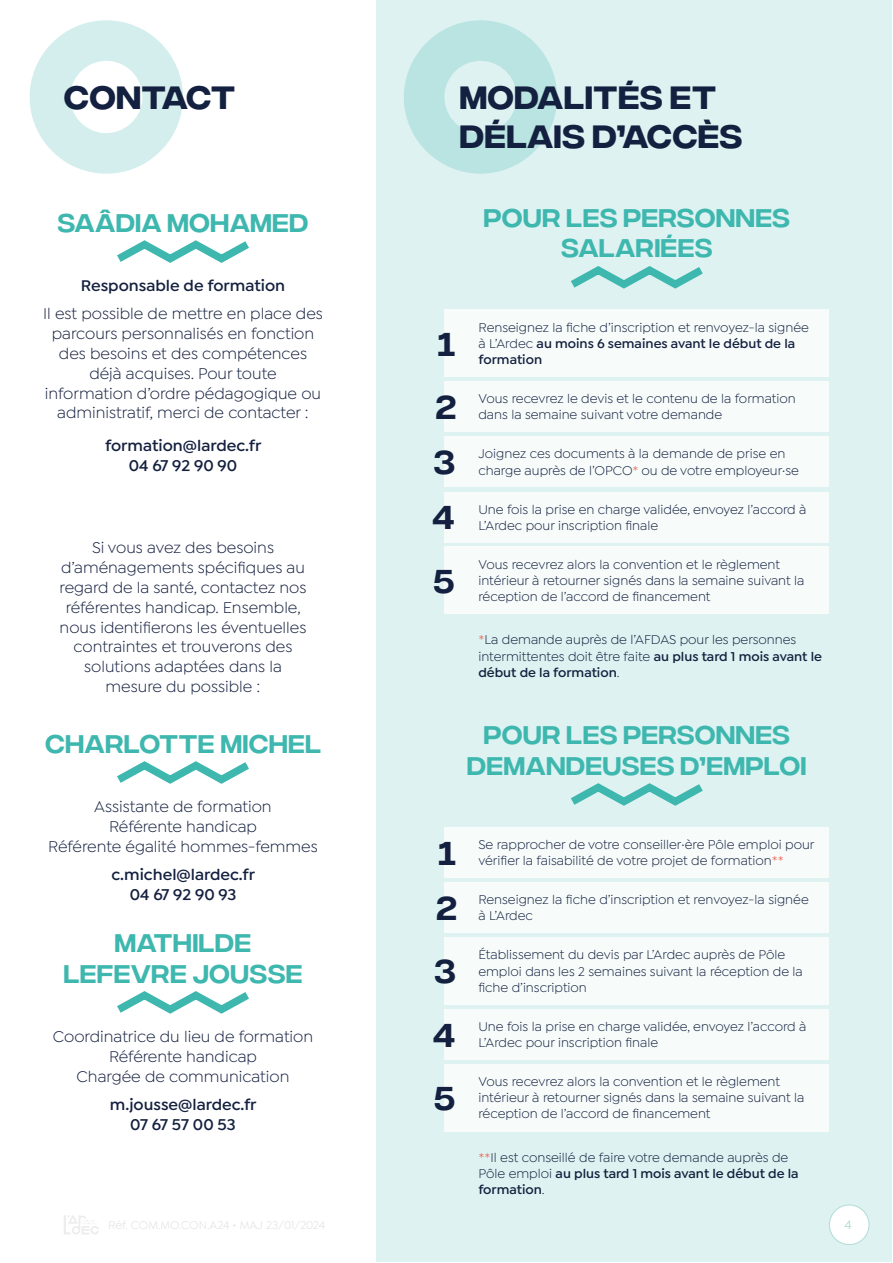
<style>
.page{position:relative;width:893px;height:1263px;background:#fff}
.page>*{position:absolute;margin:0;border:0;box-sizing:border-box;transform-origin:0 0}
.t1{font:33px "Integral CF";color:#14203f}
.t2{font:500 32.25px/38.7px "Integral CF";letter-spacing:.01em;color:#14203f}
.t3{font:25.5px/30.6px "Integral CF";letter-spacing:.01em;color:#3eb7af;text-align:center}
.t4{font:16.5px/19.8px "Isidora Sans";color:#14203f;text-align:center}
.t5{font:600 16.5px/19.8px "Isidora Sans";color:#14203f;text-align:center}
.t6{font:13.5px/16.2px "Isidora Sans";color:#14203f}
.t7{font:600 13.5px "Isidora Sans";color:#14203f}
.t8{font:500 13.5px "Isidora Sans";color:#afdcd5}
.t9{font:12px "Isidora Sans";letter-spacing:-.005em;color:#dfdde3}
.s1{font-weight:600}
.s2{color:#ee6758}
</style>
<div class="page">
<div style="left:376px;top:1px;width:516px;height:1261px;background:#def2f1"></div>
<svg style="left:64px;top:1215px;width:35px;height:19px"></svg>
<div style="left:829px;top:1205px;width:40px;height:39px;background:#fff;border-radius:50%"></div>
<div style="left:829px;top:1205px;width:40px;height:40px;border:1px solid #afdcd5;border-radius:50%"></div>
<svg style="left:29px;top:20px;width:154px;height:154px"></svg>
<svg style="left:404px;top:20px;width:153px;height:154px"></svg>
<svg style="left:571px;top:266px;width:132px;height:23px"></svg>
<div style="left:445px;top:310px;width:384px;height:67px;background:#f7fcfb"></div>
<div style="left:444px;top:547px;width:385px;height:67px;background:#f7fcfb"></div>
<div style="left:444px;top:381px;width:385px;height:51px;background:#f7fcfb"></div>
<div style="left:444px;top:436px;width:385px;height:51px;background:#f7fcfb"></div>
<div style="left:444px;top:492px;width:385px;height:50px;background:#f7fcfb"></div>
<svg style="left:571px;top:783px;width:132px;height:23px"></svg>
<div style="left:444px;top:827px;width:385px;height:51px;background:#f7fcfb"></div>
<div style="left:444px;top:1064px;width:385px;height:67px;background:#f7fcfb"></div>
<div style="left:444px;top:882px;width:385px;height:51px;background:#f7fcfb"></div>
<div style="left:444px;top:937px;width:385px;height:67px;background:#f7fcfb"></div>
<div style="left:444px;top:1009px;width:385px;height:51px;background:#f7fcfb"></div>
<svg style="left:117px;top:240px;width:132px;height:23px"></svg>
<svg style="left:117px;top:761px;width:132px;height:23px"></svg>
<svg style="left:117px;top:991px;width:132px;height:23px"></svg>
<h2 class="t2" style="left:64px;top:81px;width:173px">CONTACT</h2>
<h2 class="t2" style="left:459px;top:81px;width:285px">MODALITÉS ET<br>DÉLAIS D’ACCÈS</h2>
<h3 class="t3" style="left:57px;top:209px;width:253px">SAÂDIA MOHAMED</h3>
<p class="t5" style="left:81px;top:276px;width:206px">Responsable de formation</p>
<p class="t4" style="left:43px;top:304px;width:281px">Il est possible de mettre en place des parcours personnalisés en fonction des besoins et des compétences déjà acquises. Pour toute<br>information d’ordre pédagogique ou administratif, merci de contacter :</p>
<p class="t5" style="left:105px;top:436px;width:158px">formation@lardec.fr<br>04 67 92 90 90</p>
<p class="t4" style="left:60px;top:538px;width:248px">Si vous avez des besoins d’aménagements spécifiques au regard de la santé, contactez nos référentes handicap. Ensemble, nous identifierons les éventuelles contraintes et trouverons des solutions adaptées dans la mesure du possible :</p>
<h3 class="t3" style="left:45px;top:730px;width:277px">CHARLOTTE MICHEL</h3>
<p class="t4" style="left:48px;top:797px;width:271px">Assistante de formation<br>Référente handicap<br>Référente égalité hommes-femmes</p>
<p class="t5" style="left:111px;top:864px;width:145px">c.michel@lardec.fr<br>04 67 92 90 93</p>
<h3 class="t3" style="left:63px;top:930px;width:241px">MATHILDE<br>LEFEVRE JOUSSE</h3>
<p class="t4" style="left:53px;top:1026px;width:262px">Coordinatrice du lieu de formation<br>Référente handicap<br>Chargée de communication</p>
<p class="t5" style="left:110px;top:1094px;width:148px">m.jousse@lardec.fr<br>07 67 57 00 53</p>
<h3 class="t3" style="left:483px;top:205px;width:308px">POUR LES PERSONNES<br>SALARIÉES</h3>
<h1 class="t1" style="left:437px;top:326px;width:20px">1</h1>
<h1 class="t1" style="left:435px;top:389px;width:23px">2</h1>
<h1 class="t1" style="left:433px;top:445px;width:23px">3</h1>
<h1 class="t1" style="left:432px;top:500px;width:25px">4</h1>
<h1 class="t1" style="left:433px;top:563px;width:23px">5</h1>
<p class="t6" style="left:479px;top:319px;width:332px">Renseignez la fiche d’inscription et renvoyez-la signée à L’Ardec <span class="s1">au moins 6 semaines avant le début de la</span></p>
<p class="t7" style="left:479px;top:352px;width:65px">formation</p>
<p class="t6" style="left:478px;top:391px;width:319px">Vous recevrez le devis et le contenu de la formation</p>
<p class="t6" style="left:478px;top:407px;width:245px">dans la semaine suivant votre demande</p>
<p class="t6" style="left:478px;top:446px;width:309px">Joignez ces documents à la demande de prise en</p>
<p class="t6" style="left:478px;top:462px;width:322px">charge auprès de l’OPCO<span class="s2">*</span> ou de votre employeur·se</p>
<p class="t6" style="left:478px;top:501px;width:330px">Une fois la prise en charge validée, envoyez l’accord à</p>
<p class="t6" style="left:478px;top:517px;width:181px">L’Ardec pour inscription finale</p>
<p class="t6" style="left:478px;top:556px;width:328px">Vous recevrez alors la convention et le règlement intérieur à retourner signés dans la semaine suivant la</p>
<p class="t6" style="left:478px;top:588px;width:234px">réception de l’accord de financement</p>
<p class="t6" style="left:478px;top:632px;width:345px"><span class="s2">*</span>La demande auprès de l’AFDAS pour les personnes intermittentes doit être faite <span class="s1">au plus tard 1 mois avant le début de la formation</span>.</p>
<h3 class="t3" style="left:467px;top:722px;width:341px">POUR LES PERSONNES<br>DEMANDEUSES D’EMPLOI</h3>
<h1 class="t1" style="left:438px;top:835px;width:20px">1</h1>
<h1 class="t1" style="left:436px;top:890px;width:23px">2</h1>
<h1 class="t1" style="left:434px;top:954px;width:23px">3</h1>
<h1 class="t1" style="left:433px;top:1017px;width:25px">4</h1>
<h1 class="t1" style="left:434px;top:1080px;width:23px">5</h1>
<p class="t6" style="left:478px;top:836px;width:338px">Se rapprocher de votre conseiller·ère Pôle emploi pour</p>
<p class="t6" style="left:478px;top:853px;width:307px">vérifier la faisabilité de votre projet de formation<span class="s2">**</span></p>
<p class="t6" style="left:478px;top:891px;width:332px">Renseignez la fiche d’inscription et renvoyez-la signée</p>
<p class="t6" style="left:478px;top:908px;width:56px">à L’Ardec</p>
<p class="t6" style="left:478px;top:947px;width:326px">Établissement du devis par L’Ardec auprès de Pôle emploi dans les 2 semaines suivant la réception de la</p>
<p class="t6" style="left:478px;top:979px;width:110px">fiche d’inscription</p>
<p class="t6" style="left:478px;top:1018px;width:330px">Une fois la prise en charge validée, envoyez l’accord à</p>
<p class="t6" style="left:478px;top:1034px;width:181px">L’Ardec pour inscription finale</p>
<p class="t6" style="left:478px;top:1073px;width:328px">Vous recevrez alors la convention et le règlement intérieur à retourner signés dans la semaine suivant la</p>
<p class="t6" style="left:478px;top:1106px;width:234px">réception de l’accord de financement</p>
<p class="t6" style="left:478px;top:1149px;width:322px"><span class="s2">**</span>Il est conseillé de faire votre demande auprès de<br>Pôle emploi <span class="s1">au plus tard 1 mois avant le début de la formation</span>.</p>
<p class="t9" style="left:108px;top:1219px;width:218px">Réf. COM.MO.CON.A24 • MAJ 23/01/2024</p>
<p class="t8" style="left:845px;top:1217px;width:9px">4</p>
</div>
